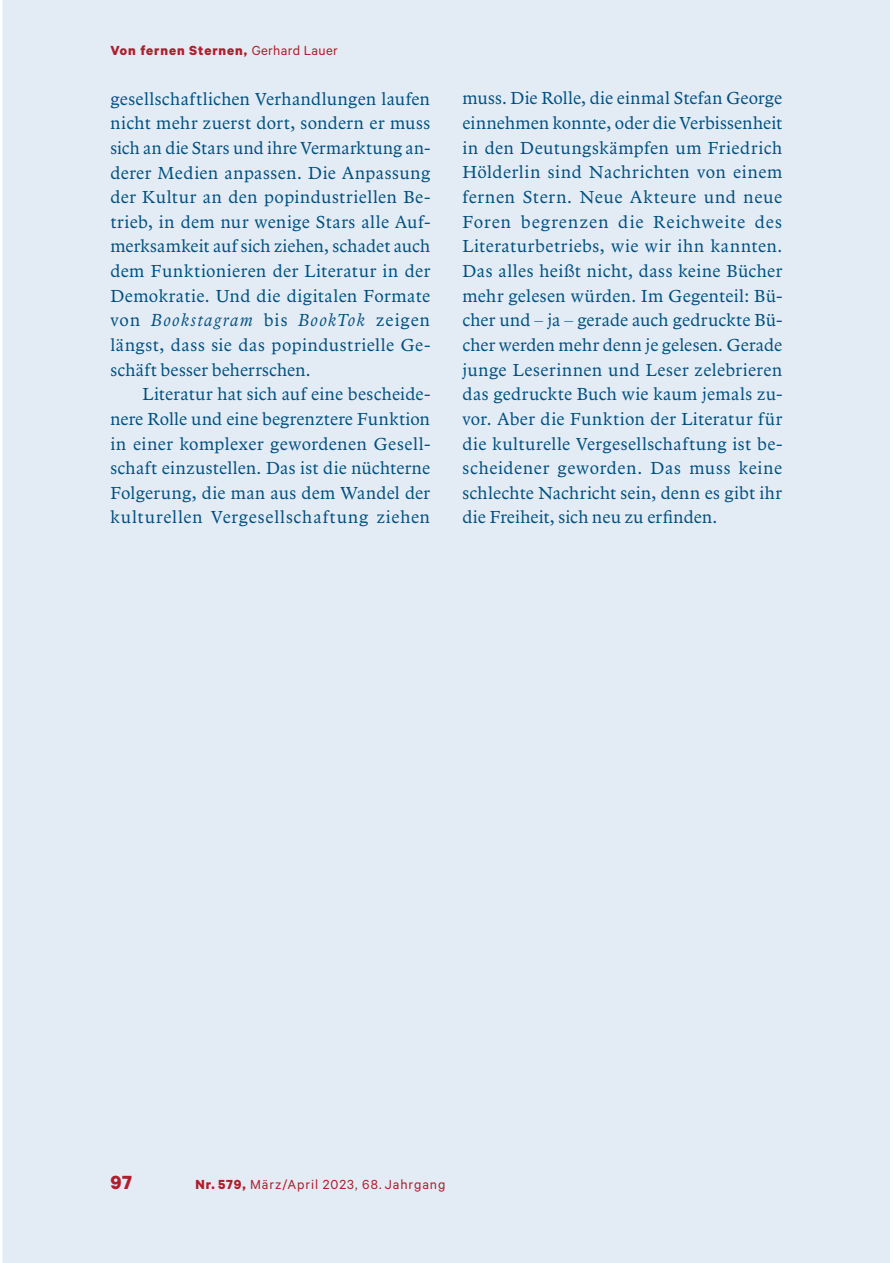
<style>
.page{position:relative;width:893px;height:1263px;background:#fff}
.page>*{position:absolute;margin:0;border:0;box-sizing:border-box;transform-origin:0 0}
.t1{font:700 21.45px "Calibre";color:#af1e2c}
.t2{font:18px/24.6px "Arbesco DT";letter-spacing:.02em;color:#005081;text-align:justify}
.t3{font:14.85px "Calibre";letter-spacing:.06em;color:#af1e2c}
.t4{font:700 14.85px "Calibre";letter-spacing:.065em;color:#af1e2c}
.s1{font-weight:400}
.s2{font-style:italic}
.s3{font-weight:700}
</style>
<div class="page">
<div style="left:3px;top:0;width:887px;height:1263px;background:#e3ecf5"></div>
<p class="t4" style="left:110px;top:42px;width:229px">Von fernen Sternen, <span class="s1">Gerhard Lauer</span></p>
<p class="t2" style="left:110px;top:88px;width:321px">gesellschaftlichen Verhandlungen laufen nicht mehr zuerst dort, sondern er muss sich an die Stars und ihre Vermarktung an&shy;derer Medien anpassen. Die Anpassung der Kultur an den popindustriellen Be&shy;trieb, in dem nur wenige Stars alle Auf&shy;merksamkeit auf sich ziehen, schadet auch dem Funktionieren der Literatur in der Demokratie. Und die digitalen Formate von <span class="s2">Bookstagram</span> bis <span class="s2">BookTok</span> zeigen längst, dass sie das popindustrielle Ge&shy;schäft besser beherrschen.</p>
<p class="t2" style="left:110px;top:383px;width:321px;text-indent:32px">Literatur hat sich auf eine bescheide&shy;nere Rolle und eine begrenztere Funktion in einer komplexer gewordenen Gesell&shy;schaft einzustellen. Das ist die nüchterne Folgerung, die man aus dem Wandel der kulturellen Vergesellschaftung ziehen</p>
<p class="t2" style="left:462px;top:87px;width:321px">muss. Die Rolle, die einmal Stefan George einnehmen konnte, oder die Verbissenheit in den Deutungskämpfen um Friedrich Hölderlin sind Nachrichten von einem fernen Stern. Neue Akteure und neue Foren begrenzen die Reichweite des Literatur betriebs, wie wir ihn kannten.<br>Das alles heißt nicht, dass keine Bücher mehr gelesen würden. Im Gegenteil: Bü&shy;cher und – ja – gerade auch gedruckte Bü&shy;cher werden mehr denn je gelesen. Gerade junge Leserinnen und Leser zelebrieren das gedruckte Buch wie kaum jemals zu&shy;vor. Aber die Funktion der Literatur für die kulturelle Vergesellschaftung ist be&shy;scheidener geworden. Das muss keine schlechte Nachricht sein, denn es gibt ihr die Freiheit, sich neu zu erfinden.</p>
<p class="t1" style="left:110px;top:1169px;width:23px">97</p>
<p class="t3" style="left:195px;top:1179px;width:251px"><span class="s3">Nr. 579,</span> März/April 2023, 68. Jahrgang</p>
</div>
